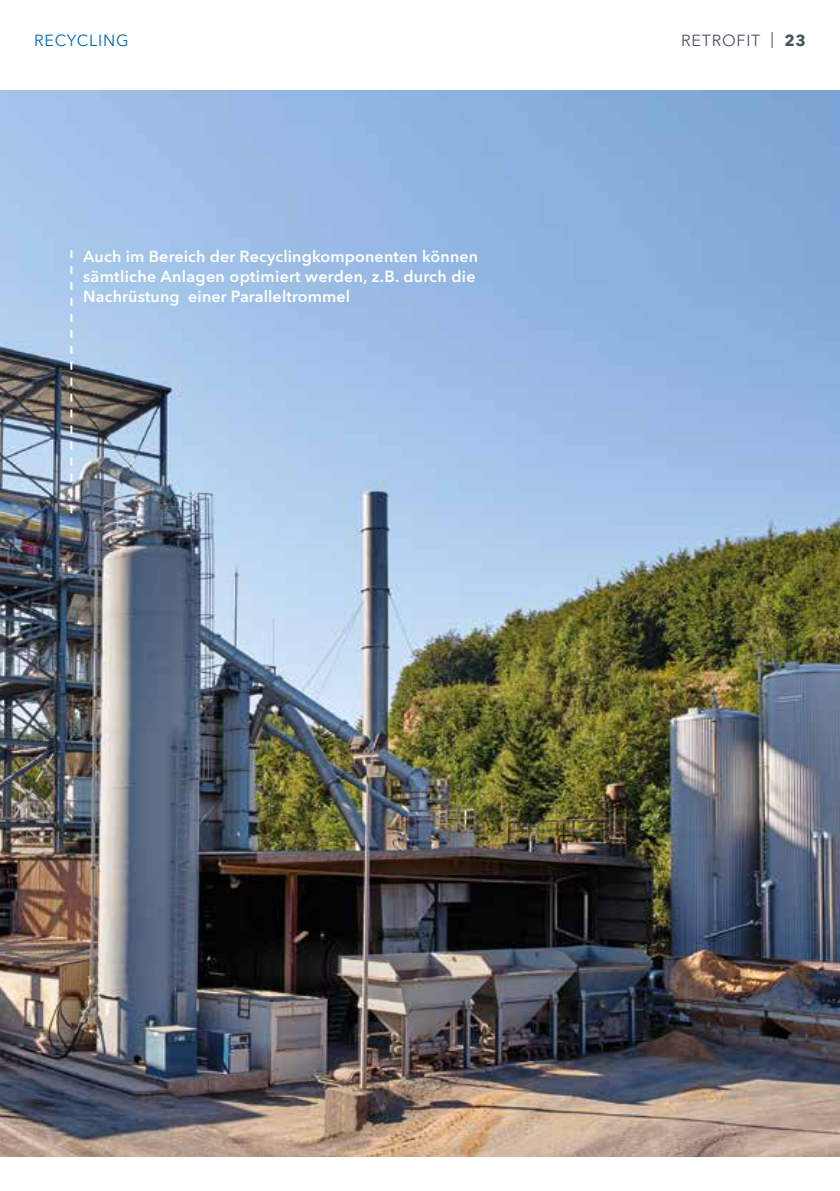
<style>
.page{position:relative;width:840px;height:1191px;background:#fff}
.page>*{position:absolute;margin:0;border:0;box-sizing:border-box;transform-origin:0 0}
.t1{font:600 16px/20px "Avenir Next LT Pro";letter-spacing:.01em;color:#fff}
.t2{font:16px "Avenir Next LT Pro";letter-spacing:.05em;color:#485358}
.t3{font:16px "Avenir Next LT Pro";letter-spacing:.05em;color:#0069b4}
.s1{font-weight:700}
</style>
<div class="page">
<img style="left:0;top:91px;width:839px;height:1066px">
<svg style="left:70px;top:250px;width:2px;height:263px"></svg>
<p class="t3" style="left:34px;top:31px;width:96px">RECYCLING</p>
<p class="t2" style="left:680px;top:31px;width:126px">RETROFIT | <span class="s1">23</span></p>
<p class="t1" style="left:83px;top:246px;width:396px">Auch im Bereich der Recyclingkomponenten können sämtliche Anlagen optimiert werden, z.B. durch die<br>Nachrüstung einer Paralleltrommel</p>
</div>
